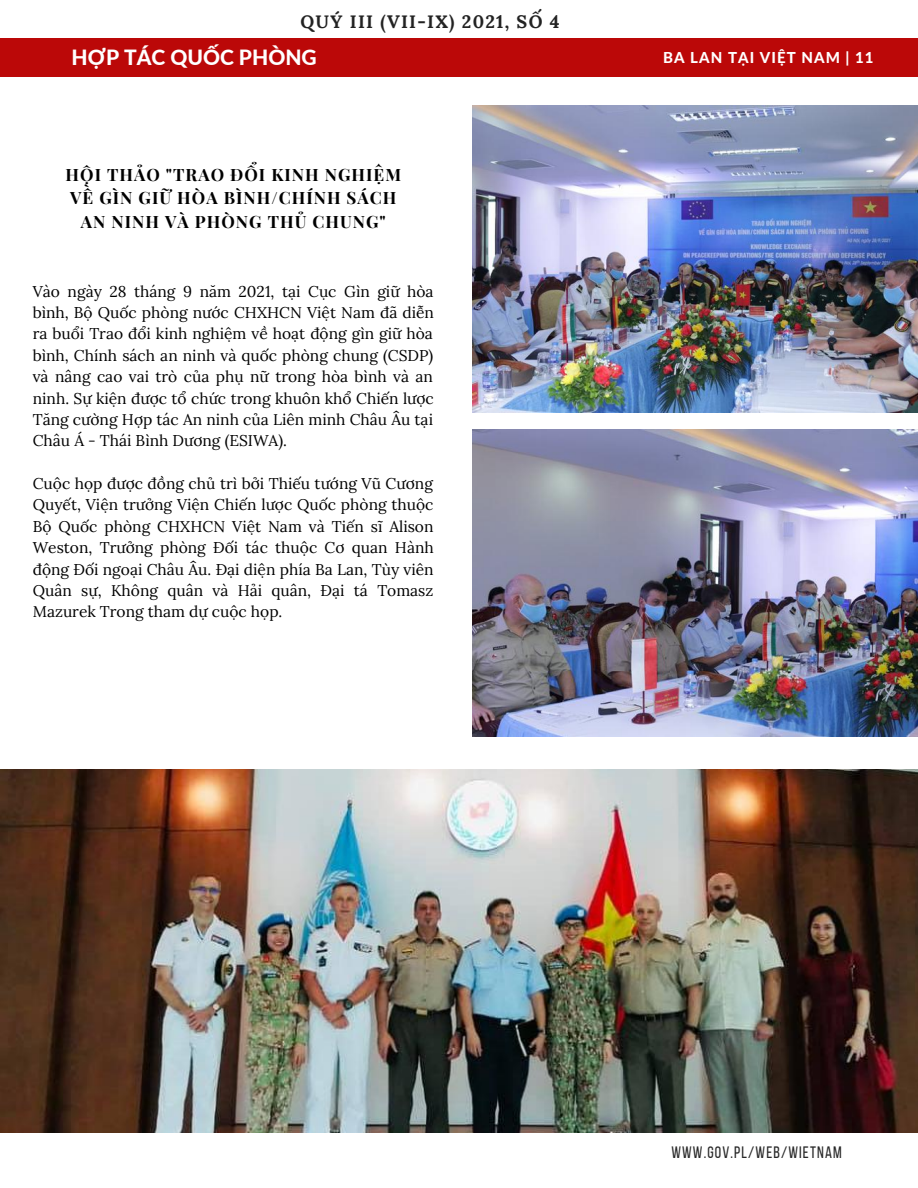
<style>
.page{position:relative;width:918px;height:1188px;background:#fff}
.page>*{position:absolute;margin:0;border:0;box-sizing:border-box;transform-origin:0 0}
.t1{font:800 21px "Lato";color:#fff}
.t2{font:700 18px "Lora";letter-spacing:.07em;color:#222}
.t3{font:700 16.95px/23.7px "Playfair Display";letter-spacing:.06em;color:#000;text-align:center}
.t4{font:16.5px "Bebas Neue";letter-spacing:.07em;color:#282828}
.t5{font:15.6px/21.3px "Lora";color:#000;text-align:justify}
.t6{font:800 15px "Lato";letter-spacing:.07em;color:#fff}
</style>
<div class="page">
<img style="left:473px;top:106px;width:445px;height:307px">
<img style="left:473px;top:430px;width:445px;height:307px">
<img style="left:0;top:770px;width:918px;height:362px">
<div style="left:0;top:38px;width:918px;height:39px;background:#bb0808"></div>
<p class="t2" style="left:300px;top:10px;width:261px">QUÝ III (VII-IX) 2021, SỐ 4</p>
<h1 class="t1" style="left:72px;top:44px;width:247px">HỢP TÁC QUỐC PHÒNG</h1>
<p class="t3" style="left:66px;top:162px;width:337px">HỘI THẢO "TRAO ĐỔI KINH NGHIỆM<br>VỀ GÌN GIỮ HÒA BÌNH/CHÍNH SÁCH<br>AN NINH VÀ PHÒNG THỦ CHUNG"</p>
<p class="t5" style="left:33px;top:280px;width:403px">Vào ngày 28 tháng 9 năm 2021, tại Cục Gìn giữ hòa bình, Bộ Quốc phòng nước CHXHCN Việt Nam đã diễn ra buổi Trao đổi kinh nghiệm về hoạt động gìn giữ hòa bình, Chính sách an ninh và quốc phòng chung (CSDP) và nâng cao vai trò của phụ nữ trong hòa bình và an ninh. Sự kiện được tổ chức trong khuôn khổ Chiến lược Tăng cường Hợp tác An ninh của Liên minh Châu Âu tại Châu Á - Thái Bình Dương (ESIWA).</p>
<p class="t5" style="left:33px;top:473px;width:403px">Cuộc họp được đồng chủ trì bởi Thiếu tướng Vũ Cương Quyết, Viện trưởng Viện Chiến lược Quốc phòng thuộc Bộ Quốc phòng CHXHCN Việt Nam và Tiến sĩ Alison Weston, Trưởng phòng Đối tác thuộc Cơ quan Hành động Đối ngoại Châu Âu. Đại diện phía Ba Lan, Tùy viên Quân sự, Không quân và Hải quân, Đại tá Tomasz Mazurek Trong tham dự cuộc họp.</p>
<p class="t6" style="left:663px;top:48px;width:212px">BA LAN TẠI VIỆT NAM | 11</p>
<p class="t4" style="left:671px;top:1146px;width:172px">WWW.GOV.PL/WEB/WIETNAM</p>
</div>
